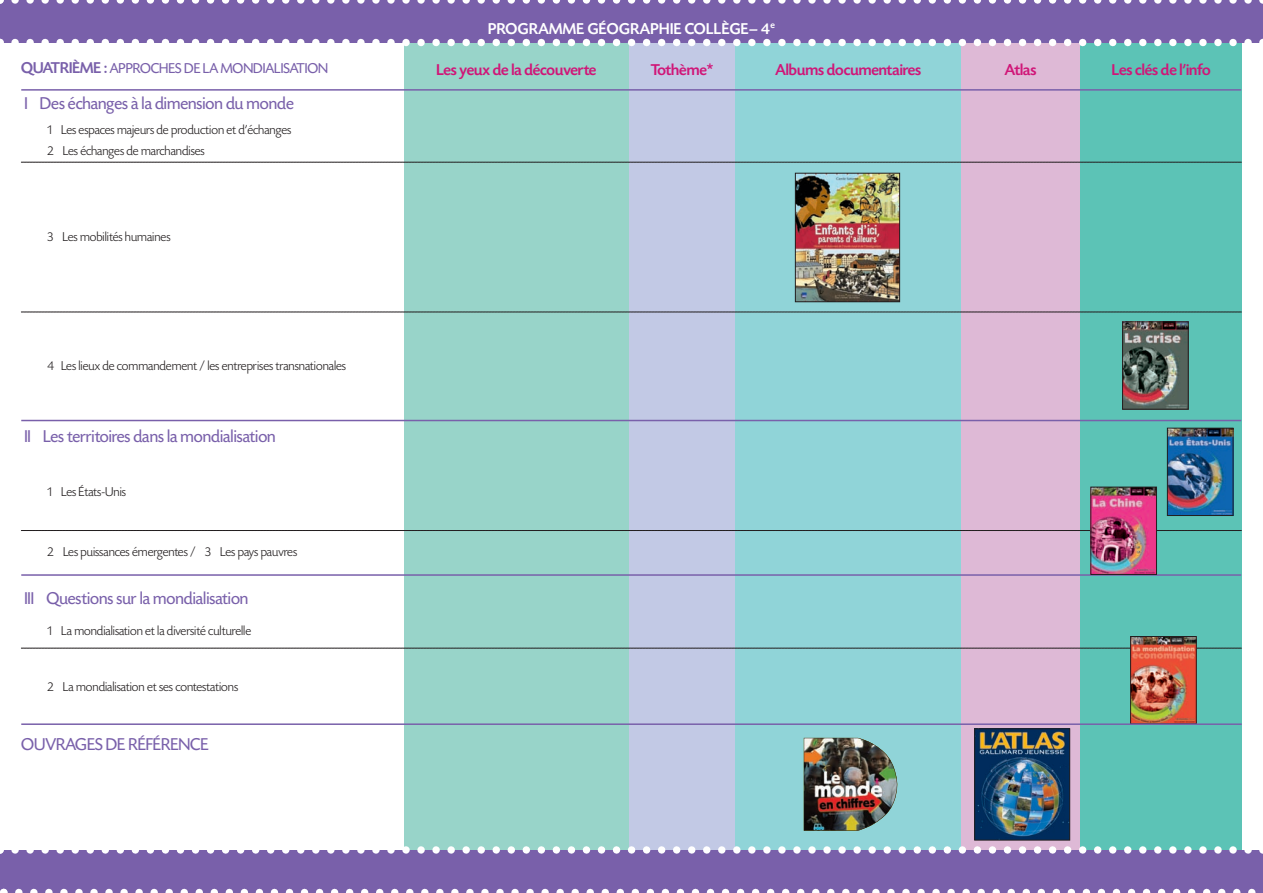
<style>
.page{position:relative;width:1263px;height:893px;background:#fff}
.page>*{position:absolute;margin:0;border:0;box-sizing:border-box;transform-origin:0 0}
.t1{font:18px "Today SH";color:#7960aa}
.t2{font:500 16.5px "Today SH";color:#d01678}
.t3{font:500 16.5px "Today SH";letter-spacing:.025em;color:#fff}
.t4{font:15px "Today SH";color:#7960aa}
.t5{font:300 13.5px/21px "Today SH";color:#231f20}
.s1{font-weight:500;font-size:16.5px}
</style>
<div class="page">
<div style="left:404px;top:13px;width:225px;height:880px;background:#98d4c9"></div>
<div style="left:629px;top:13px;width:107px;height:880px;background:#c2c9e5"></div>
<div style="left:736px;top:13px;width:225px;height:880px;background:#90d4d8"></div>
<div style="left:961px;top:13px;width:119px;height:880px;background:#deb9d6"></div>
<div style="left:1080px;top:13px;width:162px;height:880px;background:#5cc3b6"></div>
<div style="left:0;top:0;width:1263px;height:43px;background:#7960aa"></div>
<hr style="left:21px;top:420px;width:1220px;height:1px;background:#7960aa">
<hr style="left:21px;top:574px;width:1220px;height:2px;background:#7960aa">
<hr style="left:21px;top:89px;width:1220px;height:2px;background:#7960aa">
<svg style="left:0;top:39px;width:1263px;height:7px"></svg>
<svg style="left:0;top:0;width:1263px;height:4px"></svg>
<svg style="left:21px;top:530px;width:1221px;height:1px"></svg>
<svg style="left:21px;top:162px;width:1221px;height:1px"></svg>
<svg style="left:21px;top:648px;width:1221px;height:1px"></svg>
<svg style="left:21px;top:312px;width:1221px;height:1px"></svg>
<img style="left:797px;top:175px;width:101px;height:125px">
<div style="left:795px;top:173px;width:105px;height:129px;border:1px solid #231f20"></div>
<img style="left:1124px;top:324px;width:62px;height:83px">
<div style="left:1122px;top:322px;width:66px;height:87px;border:1px solid #231f20"></div>
<img style="left:1169px;top:430px;width:62px;height:84px">
<div style="left:1167px;top:428px;width:66px;height:88px;border:1px solid #231f20"></div>
<img style="left:1132px;top:638px;width:62px;height:84px">
<div style="left:1130px;top:636px;width:66px;height:88px;border:1px solid #231f20"></div>
<hr style="left:21px;top:723px;width:1221px;height:2px;background:#7960aa">
<div style="left:0;top:850px;width:1263px;height:42px;background:#7960aa"></div>
<svg style="left:0;top:889px;width:1263px;height:4px"></svg>
<svg style="left:0;top:846px;width:1263px;height:8px"></svg>
<img style="left:804px;top:738px;width:94px;height:93px">
<img style="left:976px;top:731px;width:92px;height:107px">
<div style="left:974px;top:729px;width:96px;height:111px;border:1px solid #231f20"></div>
<img style="left:1093px;top:489px;width:62px;height:84px">
<div style="left:1091px;top:487px;width:66px;height:88px;border:1px solid #231f20"></div>
<p class="t3" style="left:488px;top:18px;width:288px">PROGRAMME GÉOGRAPHIE COLLÈGE– 4<sup>e</sup></p>
<p class="t4" style="left:21px;top:59px;width:308px"><span class="s1">QUATRIÈME :</span> APPROCHES DE LA MONDIALISATION</p>
<p class="t2" style="left:436px;top:59px;width:161px">Les yeux de la découverte</p>
<p class="t2" style="left:651px;top:59px;width:64px">Tothème*</p>
<p class="t2" style="left:775px;top:59px;width:147px">Albums documentaires</p>
<p class="t2" style="left:1005px;top:59px;width:33px">Atlas</p>
<p class="t2" style="left:1112px;top:59px;width:100px">Les clés de l’info</p>
<h1 class="t1" style="left:24px;top:92px;width:271px">I Des échanges à la dimension du monde</h1>
<p class="t5" style="left:47px;top:118px;width:245px">1 Les espaces majeurs de production et d'échanges<br>2 Les échanges de marchandises</p>
<p class="t5" style="left:47px;top:226px;width:125px">3 Les mobilités humaines</p>
<p class="t5" style="left:47px;top:355px;width:300px">4 Les lieux de commandement / les entreprises transnationales</p>
<h1 class="t1" style="left:24px;top:425px;width:253px">II Les territoires dans la mondialisation</h1>
<p class="t5" style="left:47px;top:481px;width:80px">1 Les États-Unis</p>
<p class="t5" style="left:48px;top:541px;width:251px">2 Les puissances émergentes / 3 Les pays pauvres</p>
<h1 class="t1" style="left:24px;top:587px;width:226px">III Questions sur la mondialisation</h1>
<p class="t5" style="left:47px;top:620px;width:205px">1 La mondialisation et la diversité culturelle</p>
<p class="t5" style="left:47px;top:676px;width:192px">2 La mondialisation et ses contestations</p>
<h1 class="t1" style="left:21px;top:733px;width:189px">OUVRAGES DE RÉFÉRENCE</h1>
</div>
